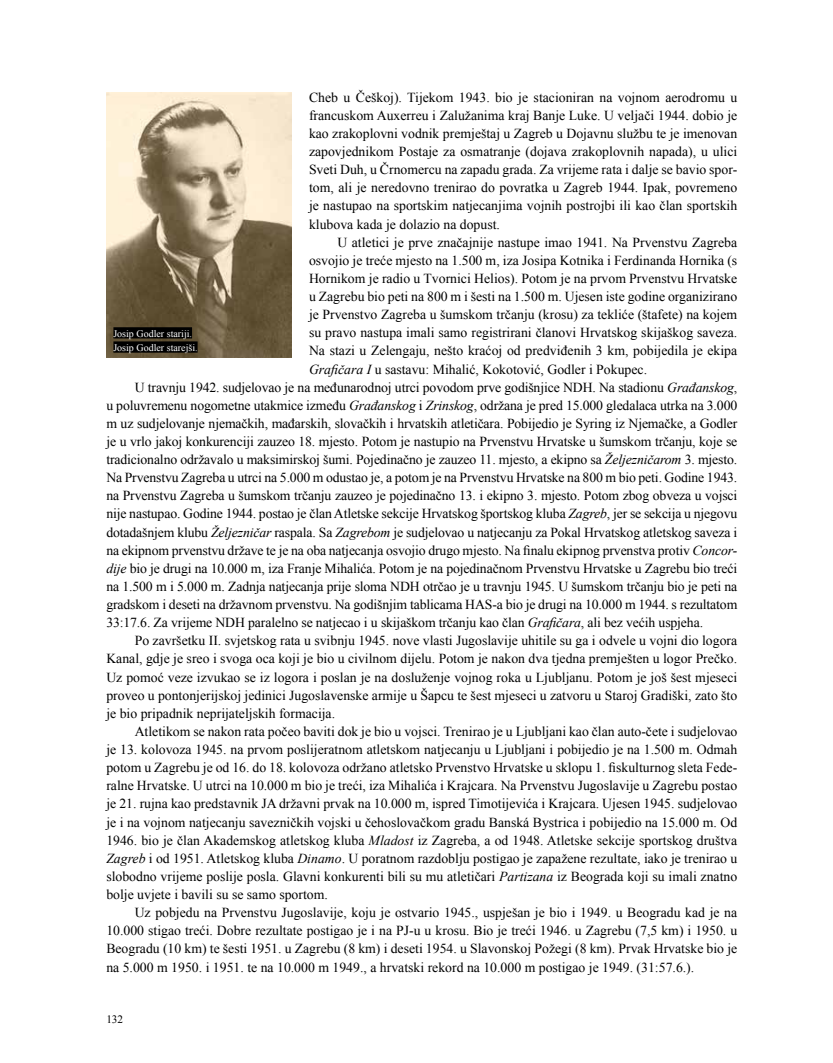
<style>
.page{position:relative;width:833px;height:1063px;background:#fff}
.page>*{position:absolute;margin:0;border:0;box-sizing:border-box;transform-origin:0 0}
.t1{font:13.75px/18.1px "Times New Roman";color:#000;text-align:justify}
.t2{font:11.25px "Times New Roman";color:#000}
.t3{font:10px/14.1px "Times New Roman";color:#fff}
.s1{font-style:italic}
</style>
<div class="page">
<img style="left:106px;top:92px;width:185px;height:266px">
<div style="left:113px;top:327px;width:79px;height:11px;background:#000"></div>
<div style="left:113px;top:341px;width:85px;height:12px;background:#000"></div>
<p class="t1" style="left:309px;top:88px;width:430px">Cheb u Češkoj). Tijekom 1943. bio je stacioniran na vojnom aerodromu u francuskom Auxerreu i Zalužanima kraj Banje Luke. U veljači 1944. dobio je kao zrakoplovni vodnik premještaj u Zagreb u Dojavnu službu te je imenovan zapovjednikom Postaje za osmatranje (dojava zrakoplovnih napada), u ulici Sveti Duh, u Črnomercu na zapadu grada. Za vrijeme rata i dalje se bavio spor&shy;tom, ali je neredovno trenirao do povratka u Zagreb 1944. Ipak, povremeno je nastupao na sportskim natjecanjima vojnih postrojbi ili kao član sportskih klubova kada je dolazio na dopust.</p>
<p class="t1" style="left:337px;top:233px;width:401px">U atletici je prve značajnije nastupe imao 1941. Na Prvenstvu Zagreba</p>
<p class="t1" style="left:309px;top:251px;width:430px">osvojio je treće mjesto na 1.500 m, iza Josipa Kotnika i Ferdinanda Hornika (s</p>
<p class="t1" style="left:309px;top:269px;width:430px">Hornikom je radio u Tvornici Helios). Potom je na prvom Prvenstvu Hrvatske</p>
<p class="t1" style="left:309px;top:287px;width:430px">u Zagrebu bio peti na 800 m i šesti na 1.500 m. Ujesen iste godine organizirano</p>
<p class="t1" style="left:309px;top:305px;width:430px">je Prvenstvo Zagreba u šumskom trčanju (krosu) za tekliće (štafete) na kojem</p>
<p class="t1" style="left:309px;top:323px;width:430px">su pravo nastupa imali samo registrirani članovi Hrvatskog skijaškog saveza.</p>
<p class="t1" style="left:309px;top:342px;width:430px">Na stazi u Zelengaju, nešto kraćoj od predviđenih 3 km, pobijedila je ekipa</p>
<p class="t1" style="left:309px;top:360px;width:339px"><span class="s1">Grafičara I</span> u sastavu: Mihalić, Kokotović, Godler i Pokupec.</p>
<p class="t1" style="left:135px;top:378px;width:604px">U travnju 1942. sudjelovao je na međunarodnoj utrci povodom prve godišnjice NDH. Na stadionu <span class="s1">Građanskog</span>,</p>
<p class="t1" style="left:106px;top:396px;width:632px">u poluvremenu nogometne utakmice između <span class="s1">Građanskog</span> i <span class="s1">Zrinskog</span>, održana je pred 15.000 gledalaca utrka na 3.000</p>
<p class="t1" style="left:106px;top:414px;width:632px">m uz sudjelovanje njemačkih, mađarskih, slovačkih i hrvatskih atletičara. Pobijedio je Syring iz Njemačke, a Godler</p>
<p class="t1" style="left:106px;top:432px;width:632px">je u vrlo jakoj konkurenciji zauzeo 18. mjesto. Potom je nastupio na Prvenstvu Hrvatske u šumskom trčanju, koje se</p>
<p class="t1" style="left:106px;top:450px;width:632px">tradicionalno održavalo u maksimirskoj šumi. Pojedinačno je zauzeo 11. mjesto, a ekipno sa <span class="s1">Željezničarom</span> 3. mjesto.</p>
<p class="t1" style="left:106px;top:468px;width:632px">Na Prvenstvu Zagreba u utrci na 5.000 m odustao je, a potom je na Prvenstvu Hrvatske na 800 m bio peti. Godine 1943.</p>
<p class="t1" style="left:106px;top:486px;width:632px">na Prvenstvu Zagreba u šumskom trčanju zauzeo je pojedinačno 13. i ekipno 3. mjesto. Potom zbog obveza u vojsci</p>
<p class="t1" style="left:106px;top:505px;width:632px">nije nastupao. Godine 1944. postao je član Atletske sekcije Hrvatskog športskog kluba <span class="s1">Zagreb</span>, jer se sekcija u njegovu</p>
<p class="t1" style="left:106px;top:523px;width:632px">dotadašnjem klubu <span class="s1">Željezničar</span> raspala. Sa <span class="s1">Zagrebom</span> je sudjelovao u natjecanju za Pokal Hrvatskog atletskog saveza i</p>
<p class="t1" style="left:106px;top:541px;width:632px">na ekipnom prvenstvu države te je na oba natjecanja osvojio drugo mjesto. Na finalu ekipnog prvenstva protiv <span class="s1">Concor-</span></p>
<p class="t1" style="left:106px;top:559px;width:632px"><span class="s1">dije</span> bio je drugi na 10.000 m, iza Franje Mihalića. Potom je na pojedinačnom Prvenstvu Hrvatske u Zagrebu bio treći</p>
<p class="t1" style="left:106px;top:577px;width:632px">na 1.500 m i 5.000 m. Zadnja natjecanja prije sloma NDH otrčao je u travnju 1945. U šumskom trčanju bio je peti na</p>
<p class="t1" style="left:106px;top:595px;width:632px">gradskom i deseti na državnom prvenstvu. Na godišnjim tablicama HAS-a bio je drugi na 10.000 m 1944. s rezultatom</p>
<p class="t1" style="left:106px;top:613px;width:598px">33:17.6. Za vrijeme NDH paralelno se natjecao i u skijaškom trčanju kao član <span class="s1">Grafičara</span>, ali bez većih uspjeha.</p>
<p class="t1" style="left:135px;top:631px;width:604px">Po završetku II. svjetskog rata u svibnju 1945. nove vlasti Jugoslavije uhitile su ga i odvele u vojni dio logora</p>
<p class="t1" style="left:106px;top:650px;width:632px">Kanal, gdje je sreo i svoga oca koji je bio u civilnom dijelu. Potom je nakon dva tjedna premješten u logor Prečko.</p>
<p class="t1" style="left:106px;top:668px;width:632px">Uz pomoć veze izvukao se iz logora i poslan je na dosluženje vojnog roka u Ljubljanu. Potom je još šest mjeseci</p>
<p class="t1" style="left:106px;top:686px;width:632px">proveo u pontonjerijskoj jedinici Jugoslavenske armije u Šapcu te šest mjeseci u zatvoru u Staroj Gradiški, zato što</p>
<p class="t1" style="left:106px;top:704px;width:230px">je bio pripadnik neprijateljskih formacija.</p>
<p class="t1" style="left:135px;top:722px;width:604px">Atletikom se nakon rata počeo baviti dok je bio u vojsci. Trenirao je u Ljubljani kao član auto-čete i sudjelovao</p>
<p class="t1" style="left:106px;top:740px;width:632px">je 13. kolovoza 1945. na prvom poslijeratnom atletskom natjecanju u Ljubljani i pobijedio je na 1.500 m. Odmah</p>
<p class="t1" style="left:106px;top:758px;width:632px">potom u Zagrebu je od 16. do 18. kolovoza održano atletsko Prvenstvo Hrvatske u sklopu 1. fiskulturnog sleta Fede-</p>
<p class="t1" style="left:106px;top:776px;width:632px">ralne Hrvatske. U utrci na 10.000 m bio je treći, iza Mihalića i Krajcara. Na Prvenstvu Jugoslavije u Zagrebu postao</p>
<p class="t1" style="left:106px;top:795px;width:632px">je 21. rujna kao predstavnik JA državni prvak na 10.000 m, ispred Timotijevića i Krajcara. Ujesen 1945. sudjelovao</p>
<p class="t1" style="left:106px;top:813px;width:632px">je i na vojnom natjecanju savezničkih vojski u čehoslovačkom gradu Banská Bystrica i pobijedio na 15.000 m. Od</p>
<p class="t1" style="left:106px;top:831px;width:632px">1946. bio je član Akademskog atletskog kluba <span class="s1">Mladost</span> iz Zagreba, a od 1948. Atletske sekcije sportskog društva</p>
<p class="t1" style="left:106px;top:849px;width:632px"><span class="s1">Zagreb</span> i od 1951. Atletskog kluba <span class="s1">Dinamo</span>. U poratnom razdoblju postigao je zapažene rezultate, iako je trenirao u</p>
<p class="t1" style="left:106px;top:867px;width:632px">slobodno vrijeme poslije posla. Glavni konkurenti bili su mu atletičari <span class="s1">Partizana</span> iz Beograda koji su imali znatno</p>
<p class="t1" style="left:106px;top:885px;width:223px">bolje uvjete i bavili su se samo sportom.</p>
<p class="t1" style="left:135px;top:903px;width:604px">Uz pobjedu na Prvenstvu Jugoslavije, koju je ostvario 1945., uspješan je bio i 1949. u Beogradu kad je na</p>
<p class="t1" style="left:106px;top:921px;width:632px">10.000 stigao treći. Dobre rezultate postigao je i na PJ-u u krosu. Bio je treći 1946. u Zagrebu (7,5 km) i 1950. u</p>
<p class="t1" style="left:106px;top:940px;width:632px">Beogradu (10 km) te šesti 1951. u Zagrebu (8 km) i deseti 1954. u Slavonskoj Požegi (8 km). Prvak Hrvatske bio je</p>
<p class="t1" style="left:106px;top:958px;width:589px">na 5.000 m 1950. i 1951. te na 10.000 m 1949., a hrvatski rekord na 10.000 m postigao je 1949. (31:57.6.).</p>
<p class="t3" style="left:113px;top:326px;width:86px">Josip Godler stariji.<br>Josip Godler starejši.</p>
<p class="t2" style="left:106px;top:1011px;width:18px">132</p>
</div>
